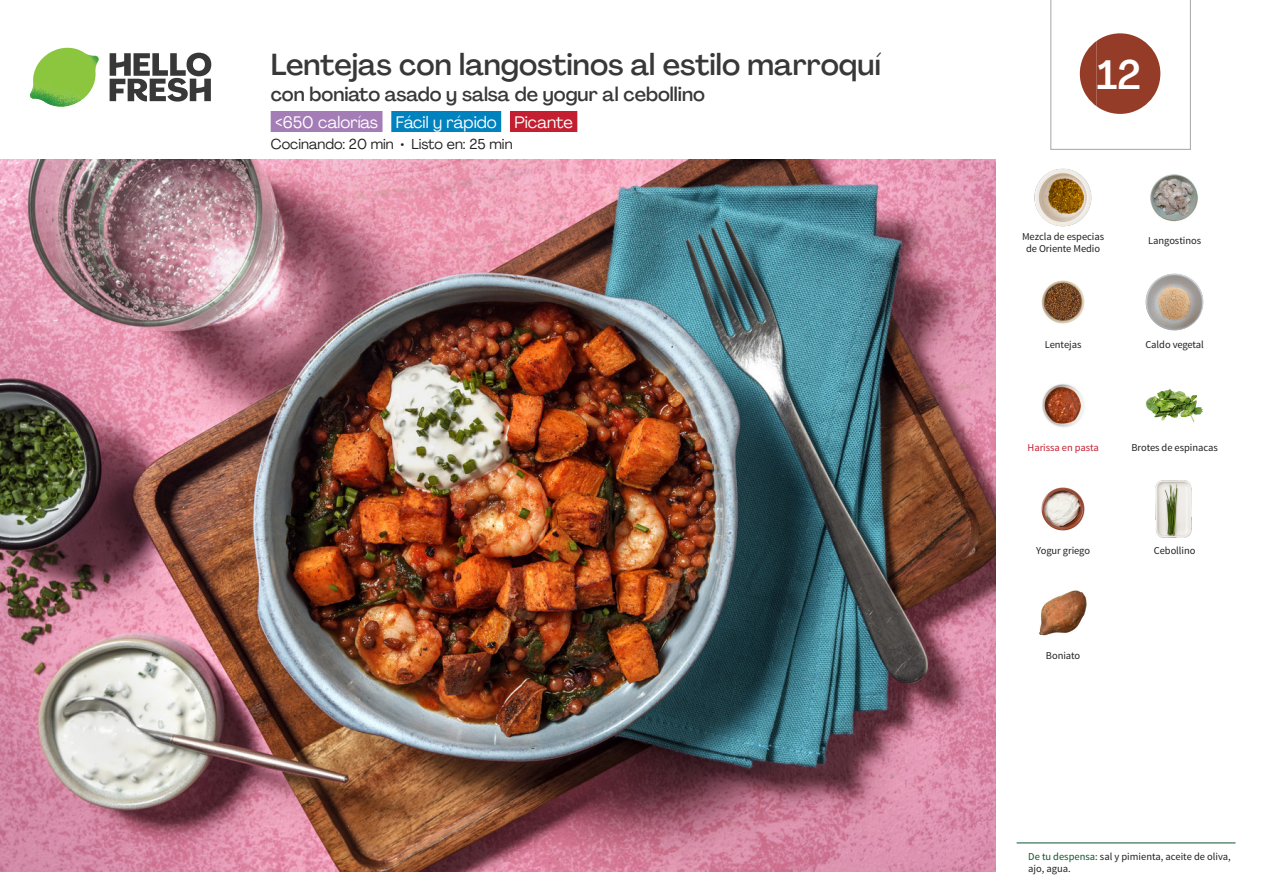
<style>
.page{position:relative;width:1263px;height:893px;background:#fff}
.page>*{position:absolute;margin:0;border:0;box-sizing:border-box;transform-origin:0 0}
._24_Recipe_Nr_Bag{font:500 40.5px "Agrandir";color:#fff}
._15_Titel_UK{font:500 30px "Agrandir";color:#383839}
._15_Titel_UK-2{font:500 19.5px "Agrandir";color:#383839}
._02_Box_Type{font:16.5px "Agrandir";color:#fff}
._02_Box_Type-2{font:14.25px "Agrandir";color:#231f20}
._18_FRONT_ingredient{font:10.5px/12px "Source Sans Pro";letter-spacing:-.005em;color:#231f20}
._18_FRONT_ingredient-2{font:10.5px "Source Sans Pro";letter-spacing:-.005em;color:#c31f31}
.s1{color:#0e572c}
</style>
<div class="page">
<svg style="left:110px;top:53px;width:101px;height:49px"></svg>
<img style="left:30px;top:48px;width:69px;height:59px">
<img style="left:0;top:159px;width:995px;height:713px">
<div style="left:271px;top:111px;width:111px;height:21px;background:#a47db7"></div>
<div style="left:391px;top:111px;width:110px;height:21px;background:#0082bf"></div>
<div style="left:510px;top:111px;width:67px;height:21px;background:#c31f31"></div>
<hr style="left:1016px;top:843px;width:219px;height:1px;background:#0e572c">
<img style="left:1034px;top:169px;width:58px;height:57px">
<img style="left:1150px;top:174px;width:48px;height:48px">
<img style="left:1146px;top:273px;width:57px;height:58px">
<img style="left:1041px;top:280px;width:44px;height:44px">
<img style="left:1146px;top:389px;width:57px;height:33px">
<img style="left:1042px;top:384px;width:43px;height:44px">
<img style="left:1155px;top:480px;width:37px;height:58px">
<img style="left:1041px;top:487px;width:44px;height:44px">
<img style="left:1039px;top:590px;width:48px;height:46px">
<svg style="left:1050px;top:0;width:141px;height:150px"></svg>
<p class="_15_Titel_UK" style="left:271px;top:46px;width:612px">Lentejas con langostinos al estilo marroquí</p>
<p class="_15_Titel_UK-2" style="left:271px;top:82px;width:436px">con boniato asado y salsa de yogur al cebollino</p>
<p class="_02_Box_Type" style="left:275px;top:112px;width:299px">&lt;650 calorías Fácil y rápido Picante</p>
<p class="_02_Box_Type-2" style="left:271px;top:135px;width:243px">Cocinando: 20 min • Listo en: 25 min</p>
<p class="_24_Recipe_Nr_Bag" style="left:1097px;top:50px;width:46px">12</p>
<p class="_18_FRONT_ingredient" style="left:1022px;top:230px;width:84px;text-align:center">Mezcla de especias de Oriente Medio</p>
<p class="_18_FRONT_ingredient" style="left:1148px;top:235px;width:54px">Langostinos</p>
<p class="_18_FRONT_ingredient" style="left:1045px;top:339px;width:38px">Lentejas</p>
<p class="_18_FRONT_ingredient" style="left:1145px;top:339px;width:60px">Caldo vegetal</p>
<p class="_18_FRONT_ingredient-2" style="left:1027px;top:441px;width:73px">Harissa en pasta</p>
<p class="_18_FRONT_ingredient" style="left:1131px;top:441px;width:88px">Brotes de espinacas</p>
<p class="_18_FRONT_ingredient" style="left:1036px;top:545px;width:55px">Yogur griego</p>
<p class="_18_FRONT_ingredient" style="left:1154px;top:545px;width:43px">Cebollino</p>
<p class="_18_FRONT_ingredient" style="left:1046px;top:649px;width:36px">Boniato</p>
<p class="_18_FRONT_ingredient" style="left:1028px;top:850px;width:204px"><span class="s1">De tu despensa:</span> sal y pimienta, aceite de oliva, ajo, agua.</p>
</div>
